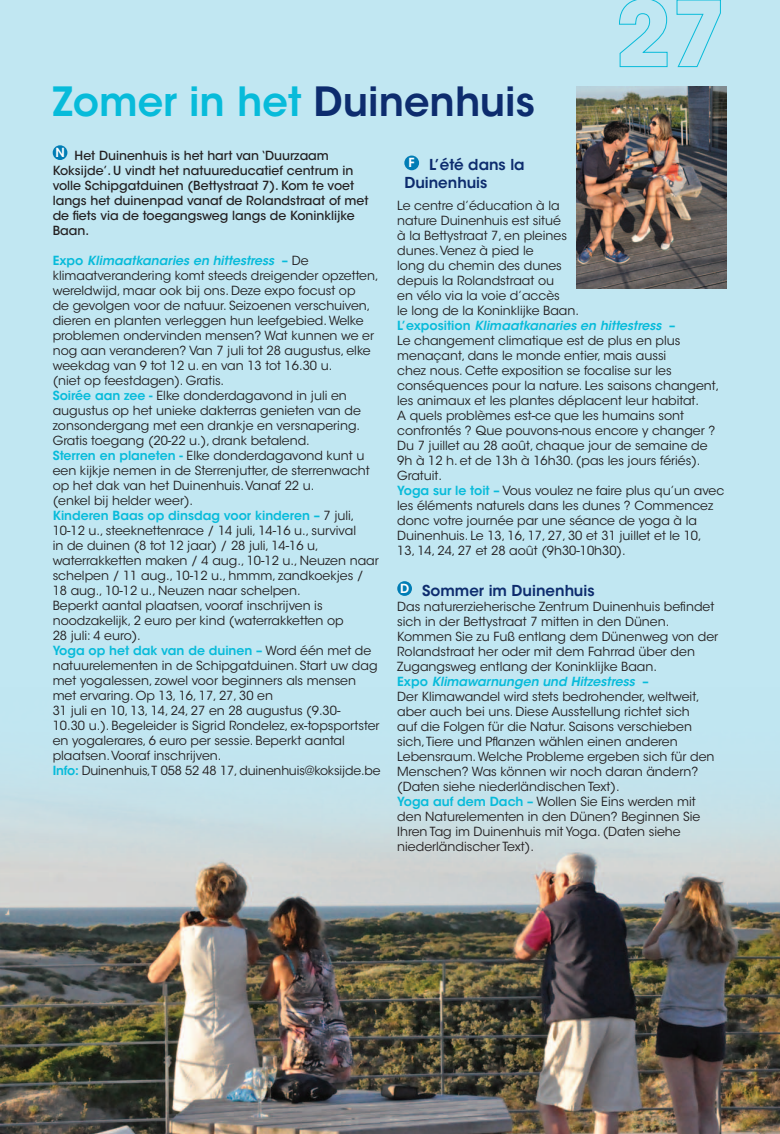
<style>
.page{position:relative;width:780px;height:1134px;background:#c1e7f2}
.page>*{position:absolute;margin:0;border:0;box-sizing:border-box;transform-origin:0 0}
.Titels_licht_blauw_i{font:600 40px "ITC Avant Garde Std";color:#07bbda}
.Titels_licht_blauw{font:600 15px/18px "ITC Avant Garde Std";color:#0d2c6e}
.Body{font:12.5px/15px "ITC Avant Garde Std";color:#231f20}
.Body-2{font:500 12.5px/15px "ITC Avant Garde Std";color:#231f20}
.Body-3{font:italic 600 12.5px "ITC Avant Garde Std";color:#07bbda}
.t1{font:600 12.5px "ITC Avant Garde Std";color:#fff}
.s1{color:#0d2c6e}
.s2{font-weight:600;color:#07bbda}
.s3{font-weight:600;font-style:italic;color:#07bbda}
.s4{font-style:normal}
</style>
<div class="page">
<img style="left:0;top:792px;width:780px;height:342px">
<div style="left:53px;top:145px;width:14px;height:15px;background:#007db5;border-radius:50%"></div>
<div style="left:404px;top:156px;width:15px;height:14px;background:#007db5;border-radius:50%"></div>
<div style="left:397px;top:581px;width:15px;height:15px;background:#007db5;border-radius:50%"></div>
<img style="left:576px;top:86px;width:150px;height:202px">
<svg style="left:619px;top:0;width:48px;height:67px"></svg>
<svg style="left:676px;top:0;width:45px;height:67px"></svg>
<p class="Titels_licht_blauw_i" style="left:53px;top:76px;width:483px">Zomer in het <span class="s1">Duinenhuis</span></p>
<p class="t1" style="left:55px;top:145px;width:11px">N</p>
<p class="Body-2" style="left:53px;top:148px;width:317px;text-indent:22px">Het Duinenhuis is het hart van ‘Duurzaam Koksijde’. U vindt het natuureducatief centrum in volle Schipgatduinen (Bettystraat 7). Kom te voet langs het duinenpad vanaf de Rolandstraat of met de fiets via de toegangsweg langs de Koninklijke Baan.</p>
<p class="Body" style="left:53px;top:253px;width:327px"><span class="s2">Expo</span> <span class="s3">Klimaatkanaries en hittestress</span> <span class="s2">–</span> De klimaatverandering komt steeds dreigender opzetten, wereldwijd, maar ook bij ons. Deze expo focust op<br>de gevolgen voor de natuur. Seizoenen verschuiven, dieren en planten verleggen hun leefgebied. Welke problemen ondervinden mensen? Wat kunnen we er nog aan veranderen? Van 7 juli tot 28 augustus, elke weekdag van 9 tot 12 u. en van 13 tot 16.30 u.<br>(niet op feestdagen). Gratis.</p>
<p class="Body" style="left:53px;top:388px;width:310px"><span class="s2">Soirée aan zee -</span> Elke donderdagavond in juli en augustus op het unieke dakterras genieten van de zonsondergang met een drankje en versnapering.<br>Gratis toegang (20-22 u.), drank betalend.</p>
<p class="Body" style="left:53px;top:448px;width:318px"><span class="s2">Sterren en planeten -</span> Elke donderdagavond kunt u een kijkje nemen in de Sterrenjutter, de sterrenwacht op het dak van het Duinenhuis. Vanaf 22 u.<br>(enkel bij helder weer).</p>
<p class="Body" style="left:53px;top:508px;width:327px"><span class="s2">Kinderen Baas op dinsdag voor kinderen –</span> 7 juli, 10-12 u., steeknettenrace / 14 juli, 14-16 u., survival<br>in de duinen (8 tot 12 jaar) / 28 juli, 14-16 u, waterrakketten maken / 4 aug., 10-12 u., Neuzen naar schelpen / 11 aug., 10-12 u., hmmm, zandkoekjes / 18 aug., 10-12 u., Neuzen naar schelpen.</p>
<p class="Body" style="left:53px;top:598px;width:292px">Beperkt aantal plaatsen, vooraf inschrijven is noodzakelijk, 2 euro per kind (waterrakketten op<br>28 juli: 4 euro).</p>
<p class="Body" style="left:53px;top:643px;width:328px"><span class="s2">Yoga op het dak van de duinen –</span> Word één met de natuurelementen in de Schipgatduinen. Start uw dag met yogalessen, zowel voor beginners als mensen met ervaring. Op 13, 16, 17, 27, 30 en<br>31 juli en 10, 13, 14, 24, 27 en 28 augustus (9.30-<br>10.30 u.). Begeleider is Sigrid Rondelez, ex-topsportster en yogalerares, 6 euro per sessie. Beperkt aantal plaatsen. Vooraf inschrijven.</p>
<p class="Body" style="left:53px;top:763px;width:329px"><span class="s2">Info:</span> Duinenhuis,T 058 52 48 17, duinenhuis@koksijde.be</p>
<p class="Titels_licht_blauw" style="left:404px;top:156px;width:122px;text-indent:25px">L’été dans la<br>Duinenhuis</p>
<p class="Body" style="left:397px;top:198px;width:183px">Le centre d’éducation à la nature Duinenhuis est situé<br>à la Bettystraat 7, en pleines dunes. Venez à pied le<br>long du chemin des dunes depuis la Rolandstraat ou<br>en vélo via la voie d’accès<br>le long de la Koninklijke Baan.</p>
<p class="Body-3" style="left:397px;top:318px;width:279px"><span class="s4">L’exposition</span> Klimaatkanaries en hittestress <span class="s4">–</span></p>
<p class="Body" style="left:397px;top:333px;width:323px">Le changement climatique est de plus en plus menaçant, dans le monde entier, mais aussi<br>chez nous. Cette exposition se focalise sur les conséquences pour la nature. Les saisons changent, les animaux et les plantes déplacent leur habitat.<br>A quels problèmes est-ce que les humains sont confrontés ? Que pouvons-nous encore y changer ?<br>Du 7 juillet au 28 août, chaque jour de semaine de 9h à 12 h. et de 13h à 16h30. (pas les jours fériés).<br>Gratuit.</p>
<p class="Body" style="left:397px;top:483px;width:328px"><span class="s2">Yoga sur le toit –</span> Vous voulez ne faire plus qu’un avec les éléments naturels dans les dunes ? Commencez donc votre journée par une séance de yoga à la Duinenhuis. Le 13, 16, 17, 27, 30 et 31 juillet et le 10,<br>13, 14, 24, 27 et 28 août (9h30-10h30).</p>
<p class="t1" style="left:400px;top:580px;width:11px">D</p>
<p class="Titels_licht_blauw" style="left:422px;top:581px;width:174px">Sommer im Duinenhuis</p>
<p class="Body" style="left:397px;top:599px;width:322px">Das naturerzieherische Zentrum Duinenhuis befindet sich in der Bettystraat 7 mitten in den Dünen.<br>Kommen Sie zu Fuß entlang dem Dünenweg von der Rolandstraat her oder mit dem Fahrrad über den Zugangsweg entlang der Koninklijke Baan.</p>
<p class="Body-3" style="left:397px;top:673px;width:253px"><span class="s4">Expo</span> Klimawarnungen und Hitzestress <span class="s4">–</span></p>
<p class="Body" style="left:397px;top:689px;width:319px">Der Klimawandel wird stets bedrohender, weltweit, aber auch bei uns. Diese Ausstellung richtet sich<br>auf die Folgen für die Natur. Saisons verschieben sich, Tiere und Pflanzen wählen einen anderen Lebensraum. Welche Probleme ergeben sich für den Menschen? Was können wir noch daran ändern? (Daten siehe niederländischen Text).</p>
<p class="Body" style="left:397px;top:794px;width:304px"><span class="s2">Yoga auf dem Dach –</span> Wollen Sie Eins werden mit den Naturelementen in den Dünen? Beginnen Sie Ihren Tag im Duinenhuis mit Yoga. (Daten siehe niederländischer Text).</p>
<p class="t1" style="left:408px;top:155px;width:8px">F</p>
</div>
